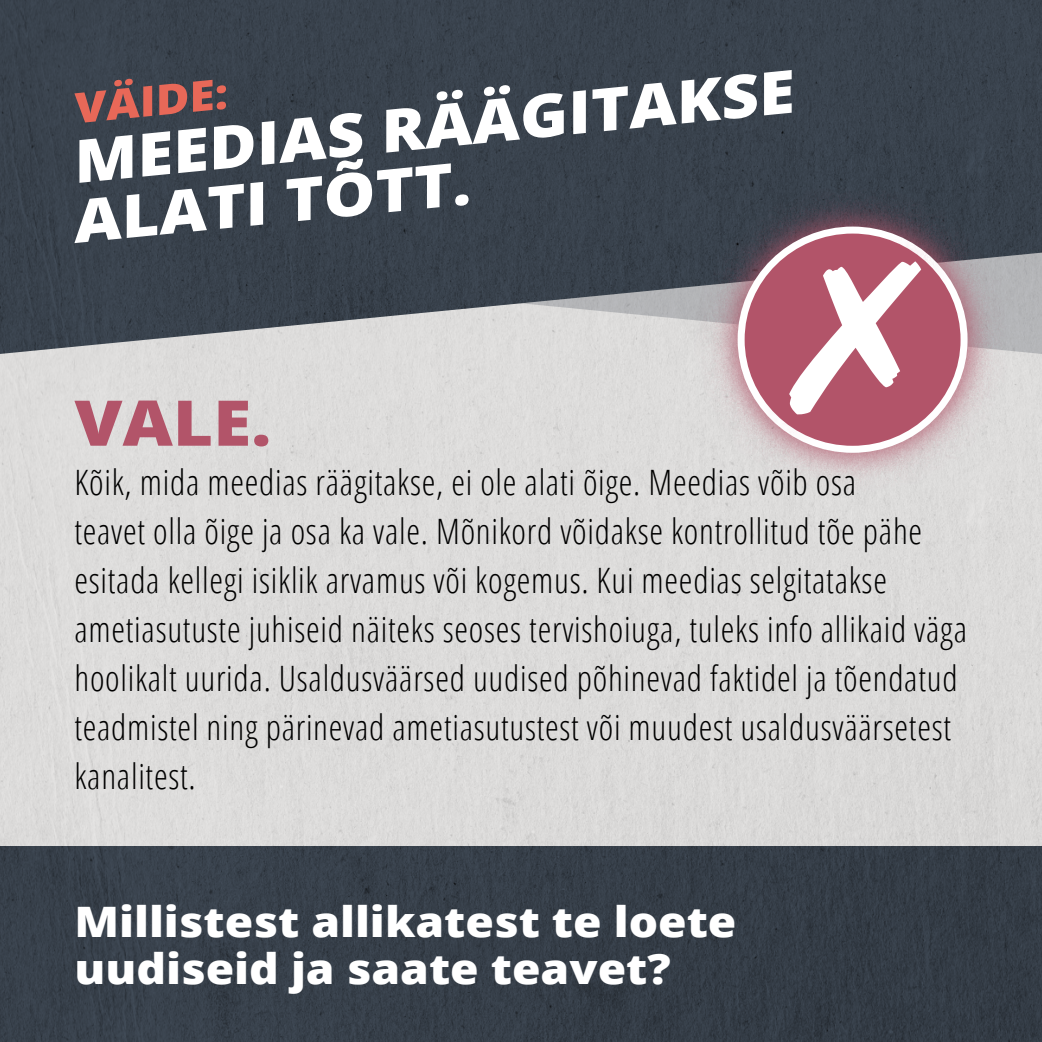
<style>
.page{position:relative;width:1042px;height:1042px;background:#dcdbda}
.page>*{position:absolute;margin:0;border:0;box-sizing:border-box;transform-origin:0 0}
._3_H3_VASTAUS_2{font:800 63px "Open Sans";color:#b25469;scale:1.1 1}
._2_H2_VÄITE{font:800 59.5px/58.4px "Open Sans";color:#fff;scale:1.1 1}
._4_1_pohdi{font:800 42px/47.1px "Open Sans";color:#fff;scale:1.1 1}
._2_H2_VÄITE-2{font:800 42px "Open Sans";color:#e86858;scale:1.1 1}
._5_SELITE{font:300 condensed 35px/49px "Open Sans";letter-spacing:.02em;color:#000}
</style>
<div class="page">
<svg style="left:0;top:0;width:1042px;height:354px;background:#454d57"></svg>
<div style="left:0;top:846px;width:1042px;height:196px;background:#363e48"></div>
<div style="left:686px;top:176px;width:332px;height:328px;background:#b25469;opacity:.6"></div>
<div style="left:709px;top:198px;width:286px;height:283px;background:#b25469;opacity:.6"></div>
<svg style="left:741px;top:230px;width:223px;height:219px;background:#c27888"></svg>
<div style="left:737px;top:227px;width:230px;height:226px;border:7px solid #fff;border-radius:50%"></div>
<div style="left:761px;top:234px;width:187px;height:208px;background:#b25469;opacity:.6"></div>
<svg style="left:789px;top:261px;width:132px;height:153px;background:#cd919e"></svg>
<h2 class="_2_H2_VÄITE" style="left:63px;top:133px;width:665px;rotate:-6deg">MEEDIAS RÄÄGITAKSE<br>ALATI TÕTT.</h2>
<h2 class="_2_H2_VÄITE-2" style="left:70px;top:77px;width:142px;rotate:-6deg">VÄIDE:</h2>
<h3 class="_3_H3_VASTAUS_2" style="left:74px;top:375px;width:180px">VALE.</h3>
<p class="_5_SELITE" style="left:74px;top:456px;width:894px">Kõik, mida meedias räägitakse, ei ole alati õige. Meedias võib osa<br>teavet olla õige ja osa ka vale. Mõnikord võidakse kontrollitud tõe pähe esitada kellegi isiklik arvamus või kogemus. Kui meedias selgitatakse ametiasutuste juhiseid näiteks seoses tervishoiuga, tuleks info allikaid väga hoolikalt uurida. Usaldusväärsed uudised põhinevad faktidel ja tõendatud teadmistel ning pärinevad ametiasutustest või muudest usaldusväärsetest kanalitest.</p>
<p class="_4_1_pohdi" style="left:74px;top:896px;width:603px">Millistest allikatest te loete uudiseid ja saate teavet?</p>
</div>
